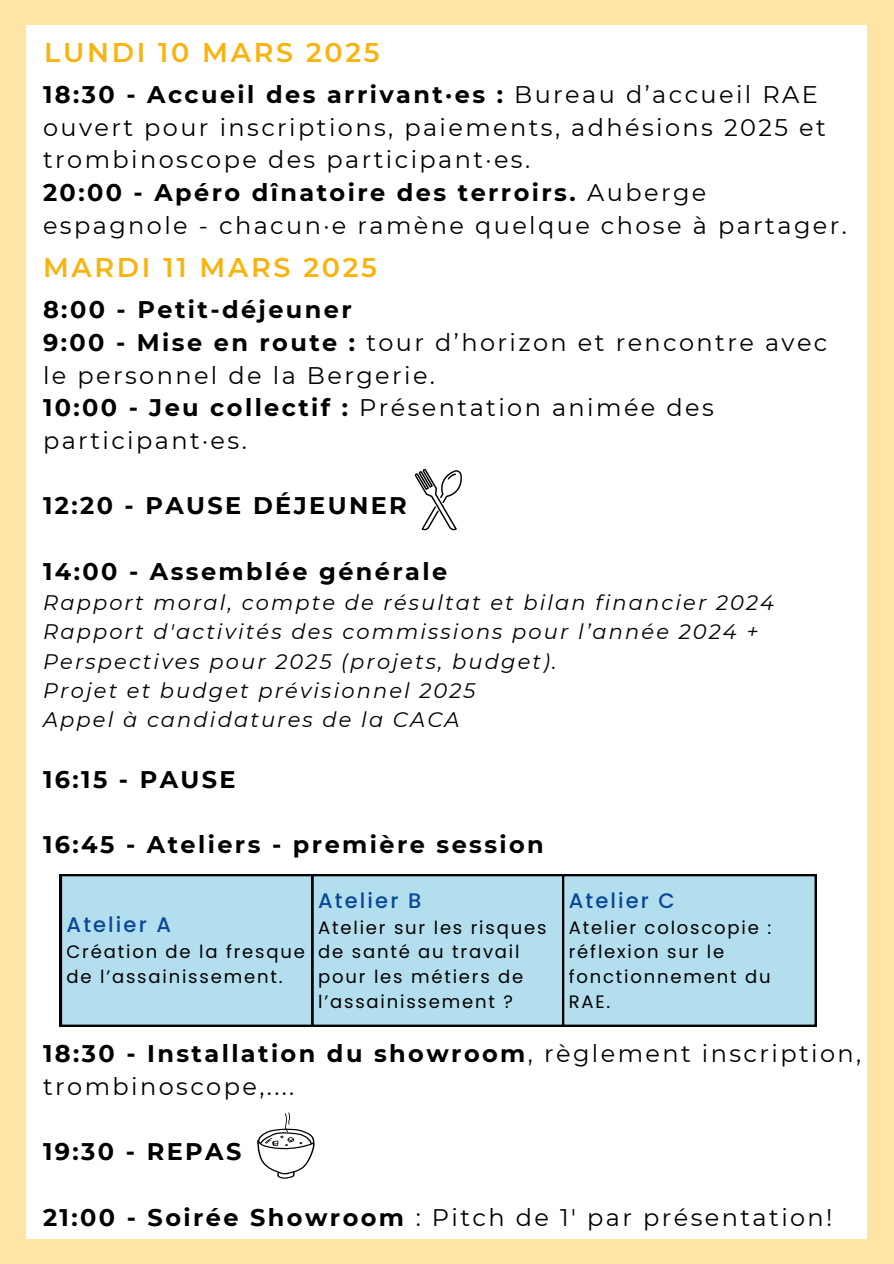
<style>
.page{position:relative;width:894px;height:1264px;background:#fff}
.page>*{position:absolute;margin:0;border:0;box-sizing:border-box;transform-origin:0 0}
.t1{font:600 27px "Montserrat";letter-spacing:.1em;color:#f9b30f}
.t2{font:24px/32.7px "Montserrat";letter-spacing:.1em;color:#000}
.t3{font:700 24px "Montserrat";letter-spacing:.1em;color:#000}
.t4{font:italic 21px/29.2px "Montserrat";letter-spacing:.1em;color:#000}
.t5{font:500 21px "Poppins";letter-spacing:.1em;color:#094897}
.t6{font:18px/24.8px "Poppins";letter-spacing:.1em;color:#000}
.s1{font-weight:700}
</style>
<div class="page">
<div style="left:0;top:0;width:893px;height:1263px;background:#ffe4a5"></div>
<div style="left:27px;top:25px;width:839px;height:1213px;background:#fff"></div>
<svg style="left:60px;top:874px;width:756px;height:152px;background:#9fc6d3"></svg>
<svg style="left:414px;top:468px;width:48px;height:63px"></svg>
<svg style="left:257px;top:1112px;width:57px;height:66px"></svg>
<p class="t1" style="left:44px;top:36px;width:337px">LUNDI 10 MARS 2025</p>
<p class="t2" style="left:43px;top:78px;width:784px"><span class="s1">18:30 - Accueil des arrivant·es :</span> Bureau d’accueil RAE ouvert pour inscriptions, paiements, adhésions 2025 et trombinoscope des participant·es.</p>
<p class="t2" style="left:43px;top:176px;width:805px"><span class="s1">20:00 - Apéro dînatoire des terroirs.</span> Auberge espagnole - chacun·e ramène quelque chose à partager.</p>
<p class="t1" style="left:43px;top:251px;width:335px">MARDI 11 MARS 2025</p>
<p class="t2" style="left:43px;top:293px;width:785px"><span class="s1">8:00 - Petit-déjeuner<br>9:00 - Mise en route :</span> tour d’horizon et rencontre avec le personnel de la Bergerie.<br><span class="s1">10:00 - Jeu collectif :</span> Présentation animée des participant·es.</p>
<h4 class="t3" style="left:43px;top:491px;width:365px">12:20 - PAUSE DÉJEUNER</h4>
<p class="t3" style="left:43px;top:556px;width:405px">14:00 - Assemblée générale</p>
<p class="t4" style="left:43px;top:588px;width:732px">Rapport moral, compte de résultat et bilan financier 2024<br>Rapport d'activités des commissions pour l’année 2024 + Perspectives pour 2025 (projets, budget).<br>Projet et budget prévisionnel 2025<br>Appel à candidatures de la CACA</p>
<p class="t3" style="left:43px;top:764px;width:194px">16:15 - PAUSE</p>
<h4 class="t3" style="left:43px;top:829px;width:502px">16:45 - Ateliers - première session</h4>
<h2 class="t5" style="left:67px;top:910px;width:106px">Atelier A</h2>
<h5 class="t6" style="left:67px;top:939px;width:240px">Création de la fresque de l’assainissement.</h5>
<h2 class="t5" style="left:318px;top:885px;width:104px">Atelier B</h2>
<p class="t6" style="left:318px;top:914px;width:229px">Atelier sur les risques de santé au travail pour les métiers de l’assainissement ?</p>
<p class="t5" style="left:568px;top:885px;width:107px">Atelier C</p>
<p class="t6" style="left:568px;top:914px;width:204px">Atelier coloscopie : réflexion sur le fonctionnement du<br>RAE.</p>
<p class="t2" style="left:43px;top:1037px;width:819px"><span class="s1">18:30 - Installation du showroom</span>, règlement inscription, trombinoscope,....</p>
<h4 class="t3" style="left:43px;top:1137px;width:200px">19:30 - REPAS</h4>
<h2 class="t2" style="left:43px;top:1200px;width:790px"><span class="s1">21:00 - Soirée Showroom</span> : Pitch de 1' par présentation!</h2>
</div>
